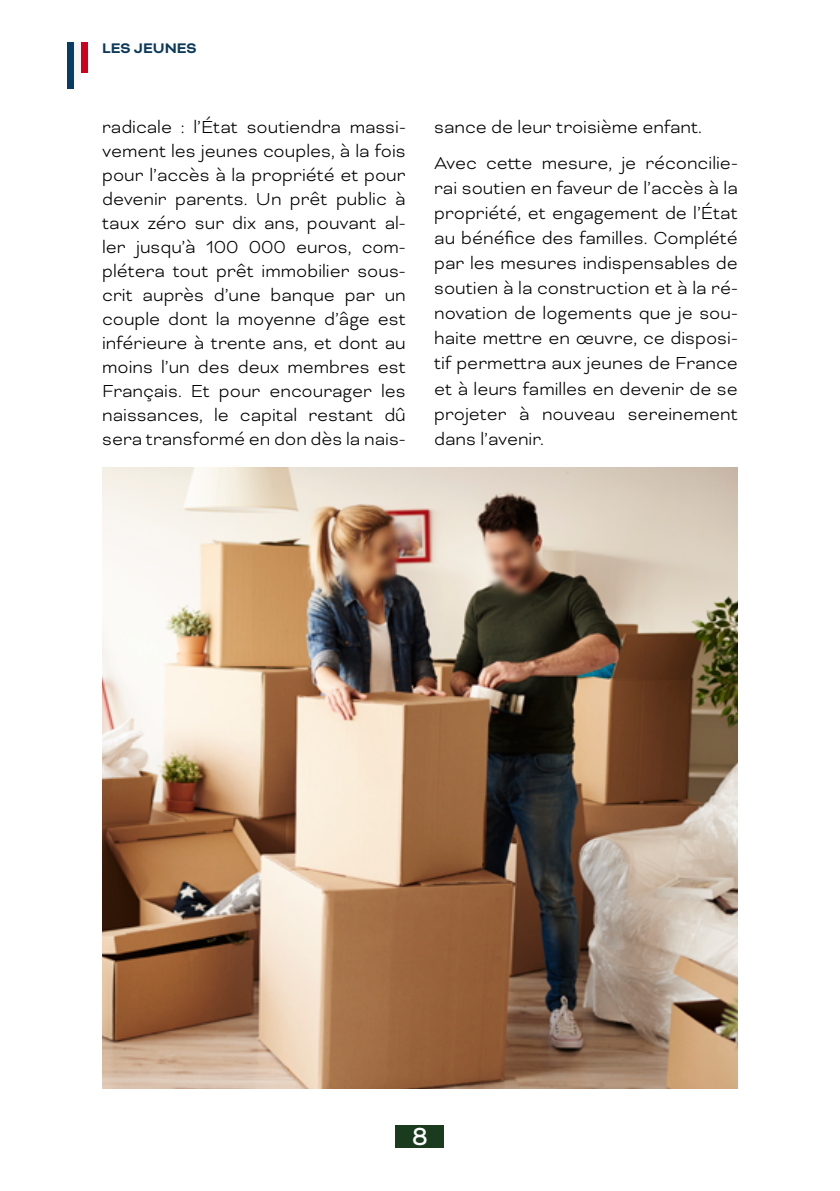
<style>
.page{position:relative;width:840px;height:1191px;background:#fff}
.page>*{position:absolute;margin:0;border:0;box-sizing:border-box;transform-origin:0 0}
.t1{font:24.4px "Interstate";color:#fff}
.t2{font:300 20px/24px "Bicyclette";color:#000;text-align:justify}
.t3{font:700 16px "Bicyclette";color:#0c3a5a}
</style>
<div class="page">
<div style="left:396px;top:1125px;width:48px;height:22px;background:#1b3b1e"></div>
<div style="left:67px;top:42px;width:7px;height:47px;background:#083b66"></div>
<div style="left:74px;top:42px;width:7px;height:38px;background:#f6f6f6"></div>
<div style="left:81px;top:42px;width:7px;height:31px;background:#d1001c"></div>
<img style="left:102px;top:468px;width:635px;height:621px">
<p class="t3" style="left:102px;top:39px;width:96px">LES JEUNES</p>
<p class="t2" style="left:102px;top:114px;width:305px">radicale : l’État soutiendra massi&shy;vement les jeunes couples, à la fois pour l’accès à la propriété et pour devenir parents. Un prêt public à taux zéro sur dix ans, pouvant al&shy;ler jusqu’à 100 000 euros, com&shy;plétera tout prêt immobilier sous&shy;crit auprès d’une banque par un couple dont la moyenne d’âge est inférieure à trente ans, et dont au moins l’un des deux membres est Français. Et pour encourager les naissances, le capital restant dû sera transformé en don dès la nais-</p>
<p class="t2" style="left:434px;top:108px;width:305px;line-height:36.4px">sance de leur troisième enfant.<br>Avec cette mesure, je réconcilie-</p>
<p class="t2" style="left:434px;top:175px;width:305px;line-height:25px">rai soutien en faveur de l’accès à la propriété, et engagement de l’État au bénéfice des familles. Complété par les mesures indispensables de soutien à la construction et à la ré&shy;novation de logements que je sou&shy;haite mettre en œuvre, ce disposi&shy;tif permettra aux jeunes de France et à leurs familles en devenir de se projeter à nouveau sereinement dans l’avenir.</p>
<p class="t1" style="left:411px;top:1122px;width:18px">8</p>
</div>
